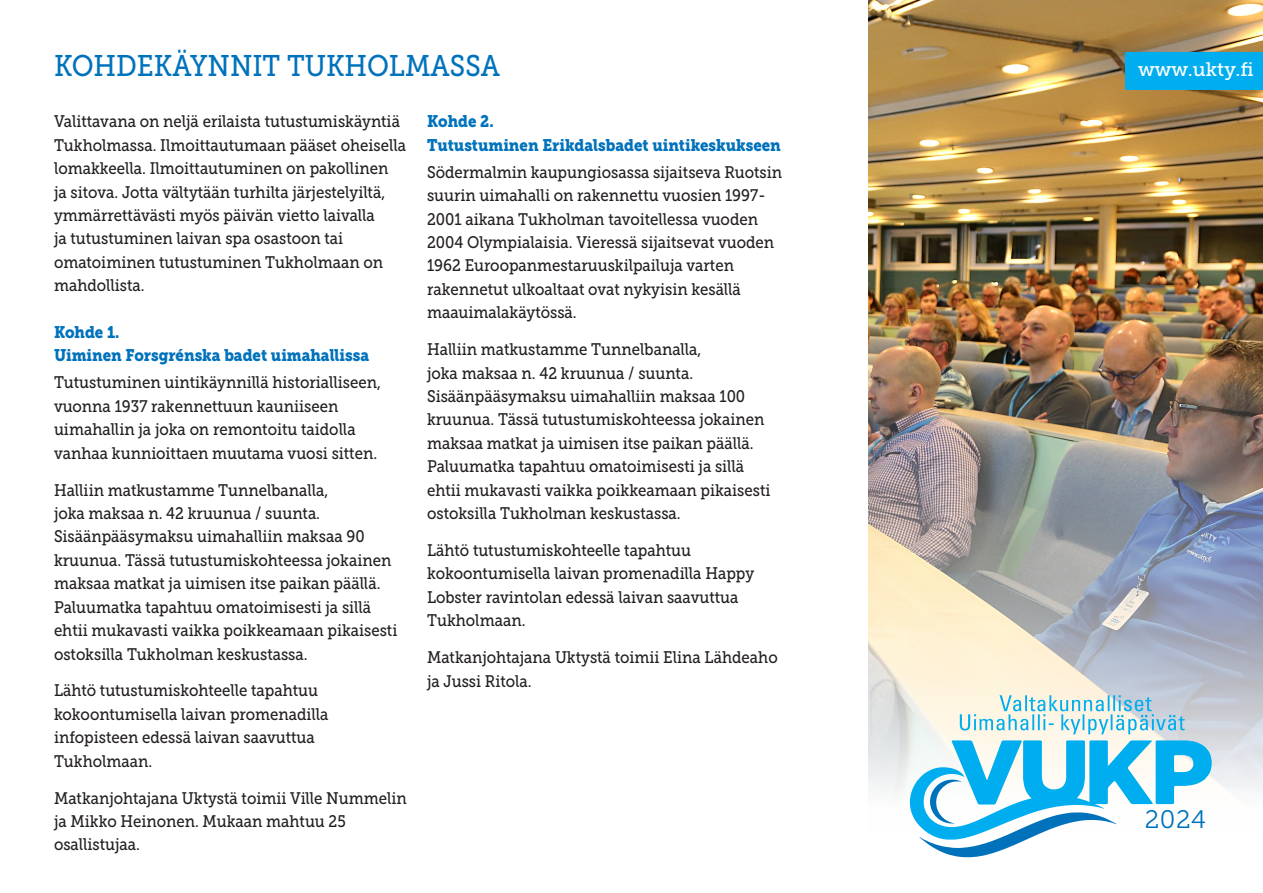
<style>
.page{position:relative;width:1263px;height:893px;background:#fff}
.page>*{position:absolute;margin:0;border:0;box-sizing:border-box;transform-origin:0 0}
.t1{font:29.85px "Museo Slab 500";color:#0072bc;scale:.9 1}
.t2{font:25.35px "Museo Slab 300";color:#0072bc}
.t3{font:19.5px "Museo Slab 500";color:#fff}
.t4{font:16.65px/23.4px "Museo Slab 500";color:#231f20;scale:.9 1}
.t5{font:16.65px/23.4px "Museo Slab 900";color:#0072bc;scale:.9 1}
</style>
<div class="page">
<img style="left:868px;top:0;width:395px;height:792px">
<div style="left:1125px;top:52px;width:138px;height:37px;background:#00aeef"></div>
<svg style="left:960px;top:695px;width:225px;height:39px;background:#c1dfe3"></svg>
<svg style="left:909px;top:740px;width:303px;height:118px"></svg>
<p class="t1" style="left:54px;top:49px;width:497px">KOHDEKÄYNNIT TUKHOLMASSA</p>
<p class="t3" style="left:1138px;top:58px;width:117px">www.ukty.fi</p>
<p class="t4" style="left:54px;top:110px;width:393px">Valittavana on neljä erilaista tutustumiskäyntiä Tukholmassa. Ilmoittautumaan pääset oheisella lomakkeella. Ilmoittautuminen on pakollinen<br>ja sitova. Jotta vältytään turhilta järjestelyiltä, ymmärrettävästi myös päivän vietto laivalla<br>ja tutustuminen laivan spa osastoon tai omatoiminen tutustuminen Tukholmaan on mahdollista.</p>
<p class="t5" style="left:54px;top:321px;width:352px">Kohde 1.<br>Uiminen Forsgrénska badet uimahallissa</p>
<p class="t4" style="left:54px;top:371px;width:365px">Tutustuminen uintikäynnillä historialliseen, vuonna 1937 rakennettuun kauniiseen uimahallin ja joka on remontoitu taidolla vanhaa kunnioittaen muutama vuosi sitten.</p>
<p class="t4" style="left:54px;top:478px;width:383px">Halliin matkustamme Tunnelbanalla,<br>joka maksaa n. 42 kruunua / suunta.<br>Sisäänpääsymaksu uimahalliin maksaa 90 kruunua. Tässä tutustumiskohteessa jokainen maksaa matkat ja uimisen itse paikan päällä.<br>Paluumatka tapahtuu omatoimisesti ja sillä ehtii mukavasti vaikka poikkeamaan pikaisesti ostoksilla Tukholman keskustassa.</p>
<p class="t4" style="left:54px;top:679px;width:307px">Lähtö tutustumiskohteelle tapahtuu kokoontumisella laivan promenadilla infopisteen edessä laivan saavuttua<br>Tukholmaan.</p>
<p class="t4" style="left:54px;top:786px;width:393px">Matkanjohtajana Uktystä toimii Ville Nummelin ja Mikko Heinonen. Mukaan mahtuu 25 osallistujaa.</p>
<p class="t5" style="left:427px;top:110px;width:395px">Kohde 2.<br>Tutustuminen Erikdalsbadet uintikeskukseen</p>
<p class="t4" style="left:427px;top:160px;width:396px">Södermalmin kaupungiosassa sijaitseva Ruotsin suurin uimahalli on rakennettu vuosien 1997- 2001 aikana Tukholman tavoitellessa vuoden 2004 Olympialaisia. Vieressä sijaitsevat vuoden 1962 Euroopanmestaruuskilpailuja varten rakennetut ulkoaltaat ovat nykyisin kesällä maauimalakäytössä.</p>
<p class="t4" style="left:427px;top:338px;width:383px">Halliin matkustamme Tunnelbanalla,<br>joka maksaa n. 42 kruunua / suunta.<br>Sisäänpääsymaksu uimahalliin maksaa 100 kruunua. Tässä tutustumiskohteessa jokainen maksaa matkat ja uimisen itse paikan päällä.<br>Paluumatka tapahtuu omatoimisesti ja sillä ehtii mukavasti vaikka poikkeamaan pikaisesti ostoksilla Tukholman keskustassa.</p>
<p class="t4" style="left:427px;top:539px;width:365px">Lähtö tutustumiskohteelle tapahtuu kokoontumisella laivan promenadilla Happy Lobster ravintolan edessä laivan saavuttua Tukholmaan.</p>
<p class="t4" style="left:427px;top:646px;width:391px">Matkanjohtajana Uktystä toimii Elina Lähdeaho ja Jussi Ritola.</p>
<p class="t2" style="left:1145px;top:806px;width:63px">2024</p>
</div>
